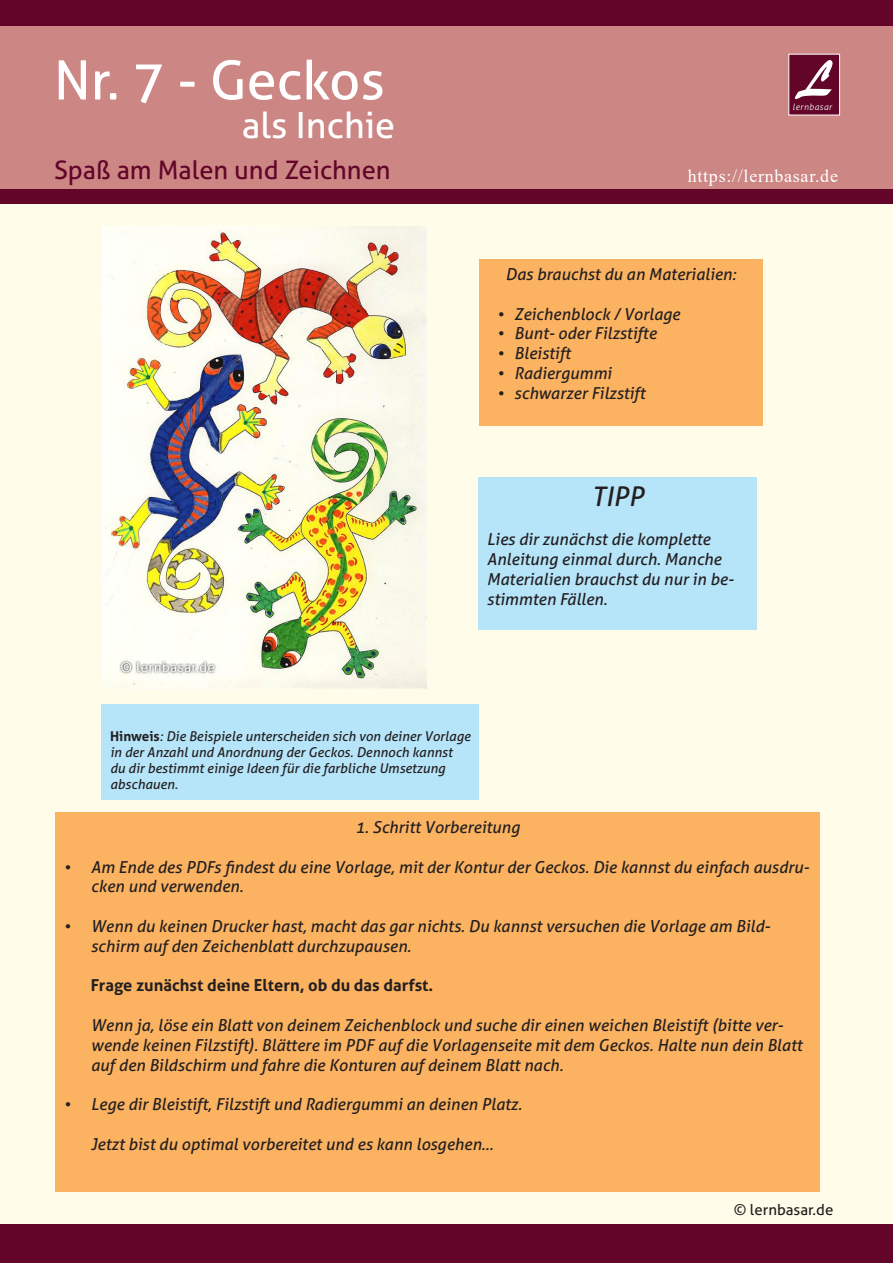
<style>
.page{position:relative;width:893px;height:1263px;background:#fff}
.page>*{position:absolute;margin:0;border:0;box-sizing:border-box;transform-origin:0 0}
.t1{font:54px "Aller";color:#fff}
.t2{font:36px "Aller";color:#fff}
.t3{font:italic 27px "Aller";color:#231f20}
.t4{font:25.5px "Aller";color:#620529}
.t5{font:18px "Times New Roman";letter-spacing:.04em;color:#fff}
.t6{font:italic 16.5px/19.8px "Aller";color:#231f20}
.t7{font:700 16.5px "Aller";color:#231f20}
.t8{font:15px "Aller";color:#231f20}
.t9{font:italic 13.5px/16.2px "Aller";color:#231f20}
.t10{font:italic 300 8.85px "Aller";letter-spacing:.05em;color:#fff}
.s1{font-weight:700;font-style:normal}
</style>
<div class="page">
<div style="left:0;top:198px;width:893px;height:1065px;background:#fffde9"></div>
<div style="left:0;top:0;width:893px;height:27px;background:#620529"></div>
<div style="left:0;top:27px;width:893px;height:164px;background:#cc8684"></div>
<div style="left:789px;top:54px;width:51px;height:61px;background:#620529;border:1px solid #fff"></div>
<div style="left:0;top:189px;width:893px;height:15px;background:#620529"></div>
<div style="left:479px;top:259px;width:284px;height:167px;background:#fbb261"></div>
<div style="left:55px;top:812px;width:765px;height:380px;background:#fbb261"></div>
<div style="left:478px;top:477px;width:279px;height:152px;background:#b6e4f9"></div>
<div style="left:0;top:1225px;width:893px;height:38px;background:#620529"></div>
<div style="left:102px;top:704px;width:377px;height:95px;background:#b6e4f9"></div>
<img style="left:102px;top:227px;width:324px;height:462px">
<svg style="left:790px;top:60px;width:1px;height:41px"></svg>
<p class="t1" style="left:54px;top:47px;width:332px">Nr. 7 - Geckos</p>
<p class="t2" style="left:242px;top:104px;width:155px">als Inchie</p>
<p class="t10" style="left:793px;top:102px;width:41px">lernbasar</p>
<p class="t4" style="left:54px;top:155px;width:338px">Spaß am Malen und Zeichnen</p>
<p class="t5" style="left:688px;top:163px;width:152px">https://lernbasar.de</p>
<p class="t6" style="left:505px;top:264px;width:232px">Das brauchst du an Materialien:</p>
<p class="t6" style="left:497px;top:304px;width:184px">• Zeichenblock / Vorlage</p>
<p class="t6" style="left:497px;top:324px;width:161px">• Bunt- oder Filzstifte</p>
<p class="t6" style="left:497px;top:343px;width:75px">• Bleistift</p>
<p class="t6" style="left:497px;top:363px;width:116px">• Radiergummi</p>
<p class="t6" style="left:497px;top:383px;width:149px">• schwarzer Filzstift</p>
<p class="t3" style="left:591px;top:480px;width:54px">TIPP</p>
<p class="t6" style="left:487px;top:529px;width:248px">Lies dir zunächst die komplette<br>Anleitung einmal durch. Manche<br>Materialien brauchst du nur in be&shy;stimmten Fällen.</p>
<p class="t9" style="left:110px;top:728px;width:362px"><span class="s1">Hinweis</span>: Die Beispiele unterscheiden sich von deiner Vorlage in der Anzahl und Anordnung der Geckos. Dennoch kannst du dir bestimmt einige Ideen für die farbliche Umsetzung abschauen.</p>
<p class="t6" style="left:355px;top:817px;width:166px">1. Schritt Vorbereitung</p>
<p class="t6" style="left:91px;top:857px;width:720px;text-indent:-27px">• Am Ende des PDFs findest du eine Vorlage, mit der Kontur der Geckos. Die kannst du einfach ausdru&shy;cken und verwenden.</p>
<p class="t6" style="left:91px;top:916px;width:681px;text-indent:-27px">• Wenn du keinen Drucker hast, macht das gar nichts. Du kannst versuchen die Vorlage am Bild&shy;schirm auf den Zeichenblatt durchzupausen.</p>
<p class="t7" style="left:91px;top:975px;width:344px">Frage zunächst deine Eltern, ob du das darfst.</p>
<p class="t6" style="left:91px;top:1015px;width:713px">Wenn ja, löse ein Blatt von deinem Zeichenblock und suche dir einen weichen Bleistift (bitte ver&shy;wende keinen Filzstift). Blättere im PDF auf die Vorlagenseite mit dem Geckos. Halte nun dein Blatt auf den Bildschirm und fahre die Konturen auf deinem Blatt nach.</p>
<p class="t6" style="left:64px;top:1094px;width:460px">• Lege dir Bleistift, Filzstift und Radiergummi an deinen Platz.</p>
<p class="t6" style="left:91px;top:1134px;width:404px">Jetzt bist du optimal vorbereitet und es kann losgehen...</p>
<p class="t8" style="left:734px;top:1200px;width:101px">© lernbasar.de</p>
</div>
